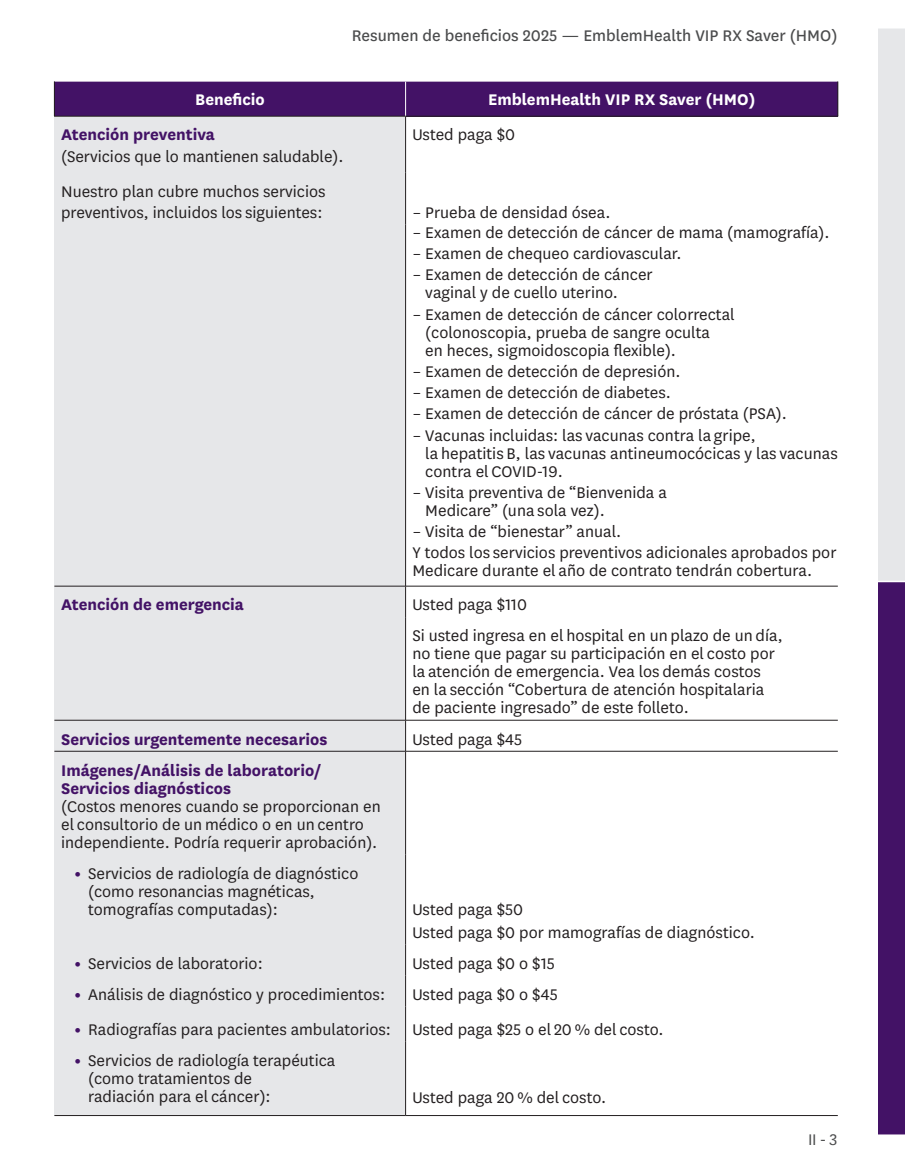
<style>
.page{position:relative;width:905px;height:1175px;background:#fff}
.page>*{position:absolute;margin:0;border:0;box-sizing:border-box;transform-origin:0 0}
.t1{font:18px/18px "National";color:#231f20}
.t2{font:700 18px/18px "National";color:#431266}
.t3{font:18px "National";color:#4b4c4d}
.t4{font:700 18px "National";color:#fff}
.t5{font:18px "National";color:#4b4c4d}
.s1{font-weight:800;color:#431266}
</style>
<div class="page">
<div style="left:878px;top:28px;width:26px;height:553px;background:#e6e7e9"></div>
<div style="left:878px;top:581px;width:26px;height:554px;background:#431266"></div>
<hr style="left:878px;top:580px;width:26px;height:2px;background:#fff">
<hr style="left:878px;top:1134px;width:26px;height:2px;background:#fff">
<div style="left:54px;top:81px;width:351px;height:35px;background:#431266"></div>
<div style="left:405px;top:81px;width:432px;height:35px;background:#431266"></div>
<div style="left:54px;top:116px;width:351px;height:56px;background:#e6e7e9"></div>
<div style="left:54px;top:172px;width:351px;height:52px;background:#e6e7e9"></div>
<div style="left:54px;top:224px;width:351px;height:362px;background:#e6e7e9"></div>
<div style="left:54px;top:586px;width:351px;height:31px;background:#e6e7e9"></div>
<div style="left:54px;top:617px;width:351px;height:103px;background:#e6e7e9"></div>
<div style="left:54px;top:720px;width:351px;height:31px;background:#e6e7e9"></div>
<div style="left:54px;top:751px;width:351px;height:103px;background:#e6e7e9"></div>
<div style="left:54px;top:854px;width:351px;height:90px;background:#e6e7e9"></div>
<div style="left:54px;top:944px;width:351px;height:31px;background:#e6e7e9"></div>
<div style="left:54px;top:975px;width:351px;height:31px;background:#e6e7e9"></div>
<div style="left:54px;top:1006px;width:351px;height:35px;background:#e6e7e9"></div>
<div style="left:54px;top:1041px;width:351px;height:74px;background:#e6e7e9"></div>
<hr style="left:54px;top:81px;width:351px;height:1px;background:#fff">
<hr style="left:405px;top:81px;width:433px;height:1px;background:#fff">
<hr style="left:405px;top:81px;width:1px;height:35px;background:#fff">
<hr style="left:54px;top:81px;width:1px;height:35px;background:#231f20">
<hr style="left:837px;top:81px;width:1px;height:35px;background:#231f20">
<hr style="left:54px;top:1115px;width:351px;height:1px;background:#231f20">
<hr style="left:405px;top:1115px;width:432px;height:1px;background:#231f20">
<hr style="left:54px;top:720px;width:351px;height:1px;background:#231f20">
<hr style="left:405px;top:720px;width:432px;height:1px;background:#231f20">
<hr style="left:54px;top:751px;width:351px;height:1px;background:#231f20">
<hr style="left:405px;top:751px;width:432px;height:1px;background:#231f20">
<hr style="left:54px;top:586px;width:351px;height:1px;background:#231f20">
<hr style="left:405px;top:586px;width:432px;height:1px;background:#231f20">
<hr style="left:54px;top:116px;width:351px;height:1px;background:#231f20">
<hr style="left:405px;top:116px;width:433px;height:1px;background:#231f20">
<hr style="left:405px;top:116px;width:1px;height:56px;background:#231f20">
<hr style="left:405px;top:172px;width:1px;height:52px;background:#231f20">
<hr style="left:405px;top:224px;width:1px;height:362px;background:#231f20">
<hr style="left:405px;top:586px;width:1px;height:31px;background:#231f20">
<hr style="left:405px;top:617px;width:1px;height:103px;background:#231f20">
<hr style="left:405px;top:720px;width:1px;height:31px;background:#231f20">
<hr style="left:405px;top:751px;width:1px;height:103px;background:#231f20">
<hr style="left:405px;top:854px;width:1px;height:90px;background:#231f20">
<hr style="left:405px;top:944px;width:1px;height:31px;background:#231f20">
<hr style="left:405px;top:975px;width:1px;height:31px;background:#231f20">
<hr style="left:405px;top:1006px;width:1px;height:35px;background:#231f20">
<hr style="left:405px;top:1041px;width:1px;height:74px;background:#231f20">
<p class="t3" style="left:352px;top:24px;width:487px">Resumen de beneficios 2025 — EmblemHealth VIP RX Saver (HMO)</p>
<p class="t4" style="left:195px;top:87px;width:71px">Beneficio</p>
<p class="t4" style="left:488px;top:87px;width:269px">EmblemHealth VIP RX Saver (HMO)</p>
<p class="t2" style="left:61px;top:125px;width:155px">Atención preventiva</p>
<p class="t1" style="left:61px;top:146px;width:284px">(Servicios que lo mantienen saludable).</p>
<p class="t1" style="left:61px;top:180px;width:266px;line-height:21px">Nuestro plan cubre muchos servicios preventivos, incluidos los siguientes:</p>
<p class="t1" style="left:412px;top:125px;width:104px">Usted paga $0</p>
<p class="t1" style="left:412px;top:202px;width:200px">– Prueba de densidad ósea.</p>
<p class="t1" style="left:412px;top:222px;width:419px">– Examen de detección de cáncer de mama (mamografía).</p>
<p class="t1" style="left:412px;top:244px;width:271px">– Examen de chequeo cardiovascular.</p>
<p class="t1" style="left:425px;top:265px;width:229px;text-indent:-13px">– Examen de detección de cáncer vaginal y de cuello uterino.</p>
<p class="t1" style="left:425px;top:304px;width:311px;text-indent:-13px">– Examen de detección de cáncer colorrectal (colonoscopia, prueba de sangre oculta<br>en heces, sigmoidoscopia flexible).</p>
<p class="t1" style="left:412px;top:361px;width:270px">– Examen de detección de depresión.</p>
<p class="t1" style="left:412px;top:383px;width:260px">– Examen de detección de diabetes.</p>
<p class="t1" style="left:412px;top:404px;width:376px">– Examen de detección de cáncer de próstata (PSA).</p>
<p class="t1" style="left:425px;top:425px;width:414px;text-indent:-13px">– Vacunas incluidas: las vacunas contra la gripe,<br>la hepatitis B, las vacunas antineumocócicas y las vacunas contra el COVID-19.</p>
<p class="t1" style="left:425px;top:482px;width:243px;text-indent:-13px">– Visita preventiva de “Bienvenida a<br>Medicare” (una sola vez).</p>
<p class="t1" style="left:412px;top:522px;width:210px">– Visita de “bienestar” anual.</p>
<p class="t1" style="left:412px;top:543px;width:425px">Y todos los servicios preventivos adicionales aprobados por<br>Medicare durante el año de contrato tendrán cobertura.</p>
<p class="t2" style="left:61px;top:594px;width:184px">Atención de emergencia</p>
<p class="t1" style="left:412px;top:595px;width:116px">Usted paga $110</p>
<p class="t1" style="left:412px;top:626px;width:372px">Si usted ingresa en el hospital en un plazo de un día, no tiene que pagar su participación en el costo por la atención de emergencia. Vea los demás costos en la sección “Cobertura de atención hospitalaria de paciente ingresado” de este folleto.</p>
<p class="t2" style="left:61px;top:728px;width:268px">Servicios urgentemente necesarios</p>
<p class="t1" style="left:412px;top:729px;width:111px">Usted paga $45</p>
<p class="t2" style="left:61px;top:759px;width:262px">Imágenes/Análisis de laboratorio/<br>Servicios diagnósticos</p>
<p class="t1" style="left:61px;top:796px;width:321px">(Costos menores cuando se proporcionan en el consultorio de un médico o en un centro independiente. Podría requerir aprobación).</p>
<p class="t1" style="left:88px;top:863px;width:272px;text-indent:-14px"><span class="s1">•</span> Servicios de radiología de diagnóstico (como resonancias magnéticas, tomografías computadas):</p>
<p class="t1" style="left:75px;top:953px;width:190px"><span class="s1">•</span> Servicios de laboratorio:</p>
<p class="t1" style="left:75px;top:984px;width:312px"><span class="s1">•</span> Análisis de diagnóstico y procedimientos:</p>
<p class="t1" style="left:75px;top:1019px;width:318px"><span class="s1">•</span> Radiografías para pacientes ambulatorios:</p>
<p class="t1" style="left:88px;top:1050px;width:249px;text-indent:-14px"><span class="s1">•</span> Servicios de radiología terapéutica (como tratamientos de<br>radiación para el cáncer):</p>
<p class="t1" style="left:412px;top:899px;width:112px">Usted paga $50</p>
<p class="t1" style="left:412px;top:922px;width:344px">Usted paga $0 por mamografías de diagnóstico.</p>
<p class="t1" style="left:412px;top:953px;width:144px">Usted paga $0 o $15</p>
<p class="t1" style="left:412px;top:984px;width:147px">Usted paga $0 o $45</p>
<p class="t1" style="left:412px;top:1019px;width:253px">Usted paga $25 o el 20 % del costo.</p>
<p class="t1" style="left:412px;top:1087px;width:195px">Usted paga 20 % del costo.</p>
<p class="t5" style="left:808px;top:1127px;width:31px">II - 3</p>
</div>
